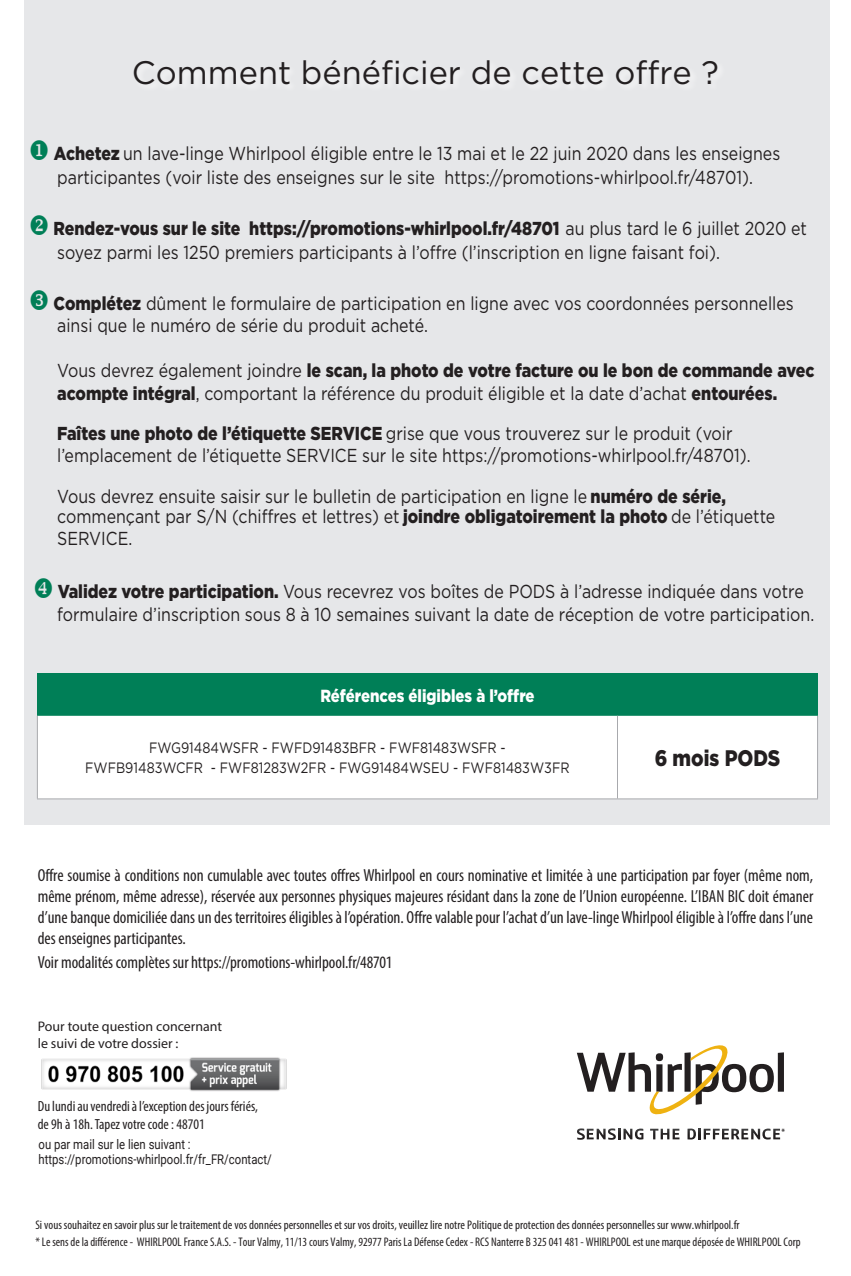
<style>
.page{position:relative;width:851px;height:1276px;background:#fff}
.page>*{position:absolute;margin:0;border:0;box-sizing:border-box;transform-origin:0 0}
.t1{font:32.5px "Gotham";color:#231f20}
.t2{font:900 22.5px "Gotham";color:#231f20;scale:.85 1}
.t3{font:18.75px/22.5px "Gotham";color:#231f20;scale:.85 1}
.t4{font:condensed 17.5px/21px "Myriad Pro";color:#231f20;text-align:justify}
.t5{font:900 17.5px "Gotham";color:#fff;scale:.85 1}
.t6{font:15px "Gotham";color:#231f20;scale:.85 1}
.t7{font:condensed 14.75px/18.8px "Myriad Pro";color:#231f20}
.t8{font:14px "Myriad Pro";color:#231f20}
.t9{font:13.25px "Roboto";color:#231f20;scale:.85 1}
.t10{font:condensed 12.5px "Myriad Pro";color:#231f20}
.t11{font:700 8px "Myriad Pro";color:#231f20}
.s1{color:#007f57}
.s2{font-weight:900}
</style>
<div class="page">
<div style="left:25px;top:0;width:805px;height:824px;background:#e6e7e9"></div>
<svg style="left:687px;top:1128px;width:93px;height:11px"></svg>
<svg style="left:650px;top:1128px;width:29px;height:11px"></svg>
<svg style="left:577px;top:1128px;width:66px;height:11px"></svg>
<div style="left:777px;top:1052px;width:6px;height:39px;background:#231f20"></div>
<svg style="left:577px;top:1045px;width:196px;height:70px"></svg>
<img style="left:41px;top:1057px;width:246px;height:34px">
<div style="left:37px;top:673px;width:780px;height:43px;background:#007f57"></div>
<div style="left:38px;top:716px;width:779px;height:82px;background:#fff"></div>
<hr style="left:37px;top:716px;width:1px;height:82px;background:#a8a9ad">
<hr style="left:617px;top:716px;width:1px;height:82px;background:#a8a9ad">
<hr style="left:817px;top:716px;width:1px;height:82px;background:#a8a9ad">
<hr style="left:37px;top:798px;width:580px;height:1px;background:#a8a9ad">
<hr style="left:617px;top:798px;width:200px;height:1px;background:#a8a9ad">
<p class="t1" style="left:132px;top:52px;width:588px">Comment bénéficier de cette offre ?</p>
<p class="t3" style="left:29px;top:141px;width:885px;line-height:24px;text-align:center"><span class="s1">◆</span> <span class="s2">Achetez</span> un lave-linge Whirlpool éligible entre le 13 mai et le 22 juin 2020 dans les enseignes participantes (voir liste des enseignes sur le site https://promotions-whirlpool.fr/48701).</p>
<p class="t3" style="left:57px;top:216px;width:883px;line-height:24px;text-indent:-28px"><span class="s1">❖</span> <span class="s2">Rendez-vous sur le site https://promotions-whirlpool.fr/48701</span> au plus tard le 6 juillet 2020 et soyez parmi les 1250 premiers participants à l’offre (l’inscription en ligne faisant foi).</p>
<p class="t3" style="left:54px;top:291px;width:872px"><span class="s2">Complétez</span> dûment le formulaire de participation en ligne avec vos coordonnées personnelles ainsi que le numéro de série du produit acheté.</p>
<p class="t3" style="left:57px;top:359px;width:892px">Vous devrez également joindre <span class="s2">le scan, la photo de votre facture ou le bon de commande avec acompte intégral</span>, comportant la référence du produit éligible et la date d’achat <span class="s2">entourées.</span></p>
<p class="t3" style="left:57px;top:421px;width:817px"><span class="s2">Faîtes une photo de l’étiquette SERVICE</span> grise que vous trouverez sur le produit (voir l’emplacement de l’étiquette SERVICE sur le site https://promotions-whirlpool.fr/48701).</p>
<p class="t3" style="left:57px;top:485px;width:846px;line-height:20px">Vous devrez ensuite saisir sur le bulletin de participation en ligne le <span class="s2">numéro de série, </span>commençant par S/N (chiffres et lettres) et <span class="s2">joindre obligatoirement la photo</span> de l’étiquette</p>
<p class="t3" style="left:57px;top:527px;width:90px">SERVICE.</p>
<p class="t3" style="left:57px;top:580px;width:892px"><span class="s2">Validez votre participation.</span> Vous recevrez vos boîtes de PODS à l’adresse indiquée dans votre formulaire d’inscription sous 8 à 10 semaines suivant la date de réception de votre participation.</p>
<p class="t5" style="left:320px;top:683px;width:253px">Références éligibles à l’offre</p>
<p class="t6" style="left:149px;top:738px;width:421px">FWG91484WSFR - FWFD91483BFR - FWF81483WSFR -</p>
<p class="t6" style="left:85px;top:758px;width:571px">FWFB91483WCFR - FWF81283W2FR - FWG91484WSEU - FWF81483W3FR</p>
<p class="t2" style="left:654px;top:743px;width:149px">6 mois PODS</p>
<p class="t4" style="left:38px;top:864px;width:777px">Offre soumise à conditions non cumulable avec toutes offres Whirlpool en cours nominative et limitée à une participation par foyer (même nom, même prénom, même adresse), réservée aux personnes physiques majeures résidant dans la zone de l’Union européenne. L’IBAN BIC doit émaner d’une banque domiciliée dans un des territoires éligibles à l’opération. Offre valable pour l’achat d’un lave-linge Whirlpool éligible à l’offre dans l’une des enseignes participantes.</p>
<p class="t4" style="left:38px;top:951px;width:356px">Voir modalités complètes sur https://promotions-whirlpool.fr/48701</p>
<p class="t8" style="left:38px;top:1018px;width:186px">Pour toute question concernant</p>
<p class="t8" style="left:38px;top:1034px;width:142px">le suivi de votre dossier :</p>
<p class="t7" style="left:38px;top:1096px;width:221px">Du lundi au vendredi à l’exception des jours fériés, de 9h à 18h. Tapez votre code : 48701</p>
<p class="t9" style="left:39px;top:1134px;width:180px">ou par mail sur le lien suivant :</p>
<p class="t9" style="left:39px;top:1150px;width:276px">https://promotions-whirlpool.fr/fr_FR/contact/</p>
<p class="t10" style="left:35px;top:1217px;width:705px">Si vous souhaitez en savoir plus sur le traitement de vos données personnelles et sur vos droits, veuillez lire notre Politique de protection des données personnelles sur www.whirlpool.fr</p>
<p class="t11" style="left:781px;top:1126px;width:5px">*</p>
<p class="t10" style="left:35px;top:1233px;width:766px">* Le sens de la différence - WHIRLPOOL France S.A.S. - Tour Valmy, 11/13 cours Valmy, 92977 Paris La Défense Cedex - RCS Nanterre B 325 041 481 - WHIRLPOOL est une marque déposée de WHIRLPOOL Corp</p>
</div>
